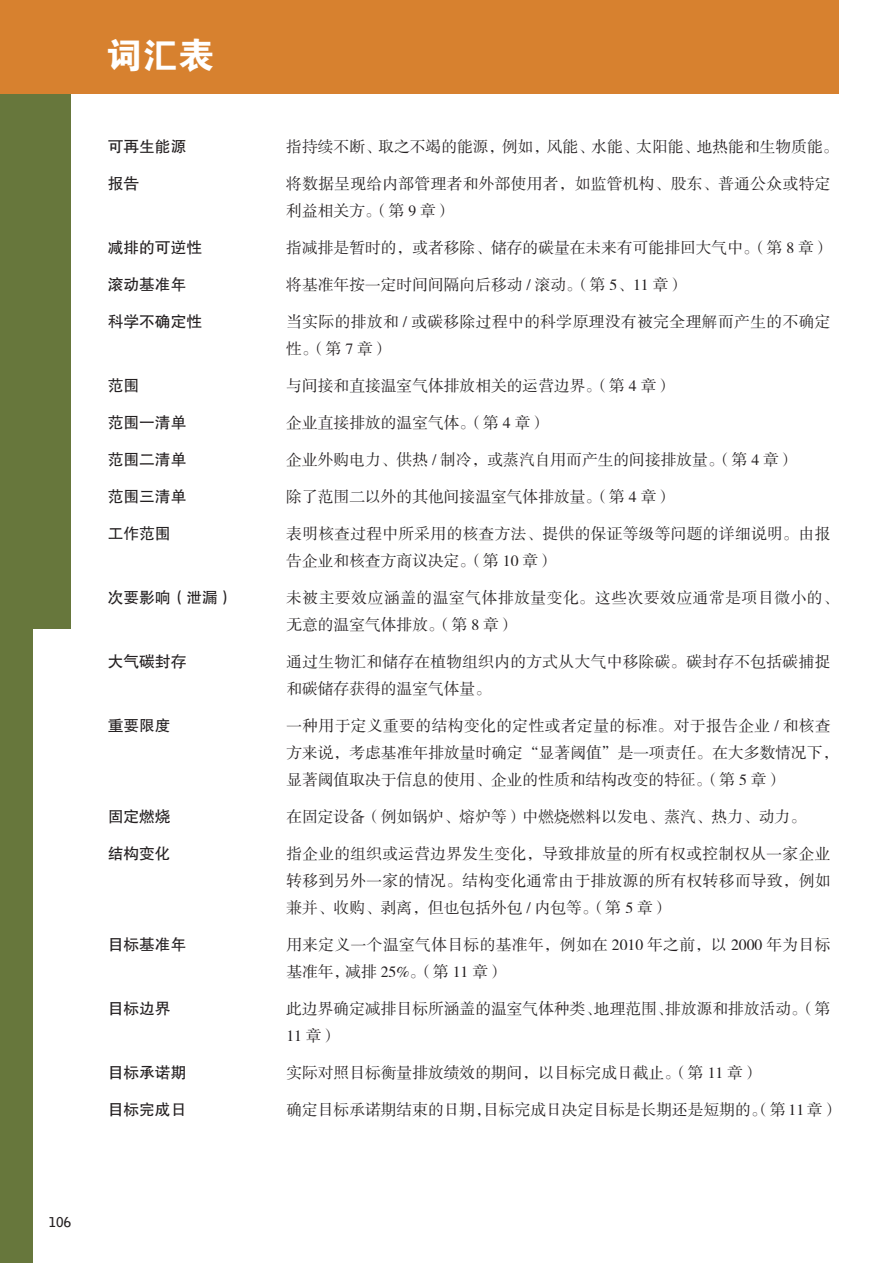
<style>
.page{position:relative;width:893px;height:1263px;background:#fff}
.page>*{position:absolute;margin:0;border:0;box-sizing:border-box;transform-origin:0 0}
.t1{font:36px "FZDHTK GBK1 0";color:#fff}
.t2{font:15.75px/27px "FZSSK GBK1 0";color:#231f20}
.t3{font:15.75px/27px "FZSSK GBK1 0";letter-spacing:.02em;color:#231f20}
.t4{font:15.75px/27px "FZSSK GBK1 0";letter-spacing:.025em;color:#231f20}
.t5{font:15.75px "FZHTK GBK1 0";color:#231f20}
.t6{font:15.75px/27px "FZSSK GBK1 0";letter-spacing:.035em;color:#231f20}
.t7{font:700 13.5px "Bell Gothic Std";color:#231f20}
</style>
<div class="page">
<div style="left:0;top:0;width:33px;height:1263px;background:#67773c"></div>
<div style="left:0;top:0;width:70px;height:628px;background:#67773c"></div>
<div style="left:0;top:0;width:838px;height:93px;background:#d7812f"></div>
<h1 class="t1" style="left:106px;top:36px;width:109px">词汇表</h1>
<p class="t5" style="left:108px;top:138px;width:80px">可再生能源</p>
<p class="t2" style="left:286px;top:134px;width:554px">指持续不断、取之不竭的能源，例如，风能、水能、太阳能、地热能和生物质能。</p>
<p class="t5" style="left:108px;top:175px;width:33px">报告</p>
<p class="t3" style="left:286px;top:171px;width:546px">将数据呈现给内部管理者和外部使用者，如监管机构、股东、普通公众或特定利益相关方。（第 9 章）</p>
<p class="t5" style="left:108px;top:239px;width:96px">减排的可逆性</p>
<p class="t2" style="left:286px;top:235px;width:545px">指减排是暂时的，或者移除、储存的碳量在未来有可能排回大气中。（第 8 章）</p>
<p class="t5" style="left:108px;top:276px;width:80px">滚动基准年</p>
<p class="t2" style="left:286px;top:272px;width:399px">将基准年按一定时间间隔向后移动 / 滚动。（第 5、11 章）</p>
<p class="t5" style="left:108px;top:313px;width:96px">科学不确定性</p>
<p class="t4" style="left:286px;top:309px;width:546px">当实际的排放和 / 或碳移除过程中的科学原理没有被完全理解而产生的不确定性。（第 7 章）</p>
<p class="t5" style="left:108px;top:377px;width:33px">范围</p>
<p class="t2" style="left:286px;top:373px;width:387px">与间接和直接温室气体排放相关的运营边界。（第 4 章）</p>
<p class="t5" style="left:108px;top:414px;width:80px">范围一清单</p>
<p class="t2" style="left:286px;top:410px;width:261px">企业直接排放的温室气体。（第 4 章）</p>
<p class="t5" style="left:108px;top:451px;width:80px">范围二清单</p>
<p class="t2" style="left:286px;top:447px;width:510px">企业外购电力、供热 / 制冷，或蒸汽自用而产生的间接排放量。（第 4 章）</p>
<p class="t5" style="left:108px;top:488px;width:80px">范围三清单</p>
<p class="t2" style="left:286px;top:484px;width:387px">除了范围二以外的其他间接温室气体排放量。（第 4 章）</p>
<p class="t5" style="left:108px;top:525px;width:64px">工作范围</p>
<p class="t3" style="left:286px;top:521px;width:546px">表明核查过程中所采用的核查方法、提供的保证等级等问题的详细说明。由报告企业和核查方商议决定。（第 10 章）</p>
<p class="t5" style="left:108px;top:589px;width:128px">次要影响（泄漏）</p>
<p class="t6" style="left:286px;top:585px;width:554px">未被主要效应涵盖的温室气体排放量变化。这些次要效应通常是项目微小的、无意的温室气体排放。（第 8 章）</p>
<p class="t5" style="left:108px;top:653px;width:80px">大气碳封存</p>
<p class="t2" style="left:286px;top:649px;width:546px">通过生物汇和储存在植物组织内的方式从大气中移除碳。碳封存不包括碳捕捉和碳储存获得的温室气体量。</p>
<p class="t5" style="left:108px;top:717px;width:64px">重要限度</p>
<p class="t2" style="left:286px;top:713px;width:554px">一种用于定义重要的结构变化的定性或者定量的标准。对于报告企业 / 和核查方来说，考虑基准年排放量时确定“显著阈值”是一项责任。在大多数情况下，显著阈值取决于信息的使用、企业的性质和结构改变的特征。（第 5 章）</p>
<p class="t5" style="left:108px;top:808px;width:64px">固定燃烧</p>
<p class="t2" style="left:286px;top:804px;width:521px">在固定设备（例如锅炉、熔炉等）中燃烧燃料以发电、蒸汽、热力、动力。</p>
<p class="t5" style="left:108px;top:845px;width:64px">结构变化</p>
<p class="t2" style="left:286px;top:841px;width:546px;text-align:justify">指企业的组织或运营边界发生变化，导致排放量的所有权或控制权从一家企业转移到另外一家的情况。结构变化通常由于排放源的所有权转移而导致，例如兼并、收购、剥离，但也包括外包 / 内包等。（第 5 章）</p>
<p class="t5" style="left:108px;top:936px;width:80px">目标基准年</p>
<p class="t4" style="left:286px;top:932px;width:546px">用来定义一个温室气体目标的基准年，例如在 2010 年之前，以 2000 年为目标基准年，减排 25%。（第 11 章）</p>
<p class="t5" style="left:108px;top:1000px;width:64px">目标边界</p>
<p class="t2" style="left:286px;top:996px;width:546px">此边界确定减排目标所涵盖的温室气体种类、地理范围、排放源和排放活动。（第<br>11 章）</p>
<p class="t5" style="left:108px;top:1064px;width:80px">目标承诺期</p>
<p class="t2" style="left:286px;top:1060px;width:474px">实际对照目标衡量排放绩效的期间，以目标完成日截止。（第 11 章）</p>
<p class="t5" style="left:108px;top:1101px;width:80px">目标完成日</p>
<p class="t2" style="left:286px;top:1097px;width:554px">确定目标承诺期结束的日期，目标完成日决定目标是长期还是短期的。（第 11 章）</p>
<p class="t7" style="left:49px;top:1214px;width:24px">106</p>
</div>
